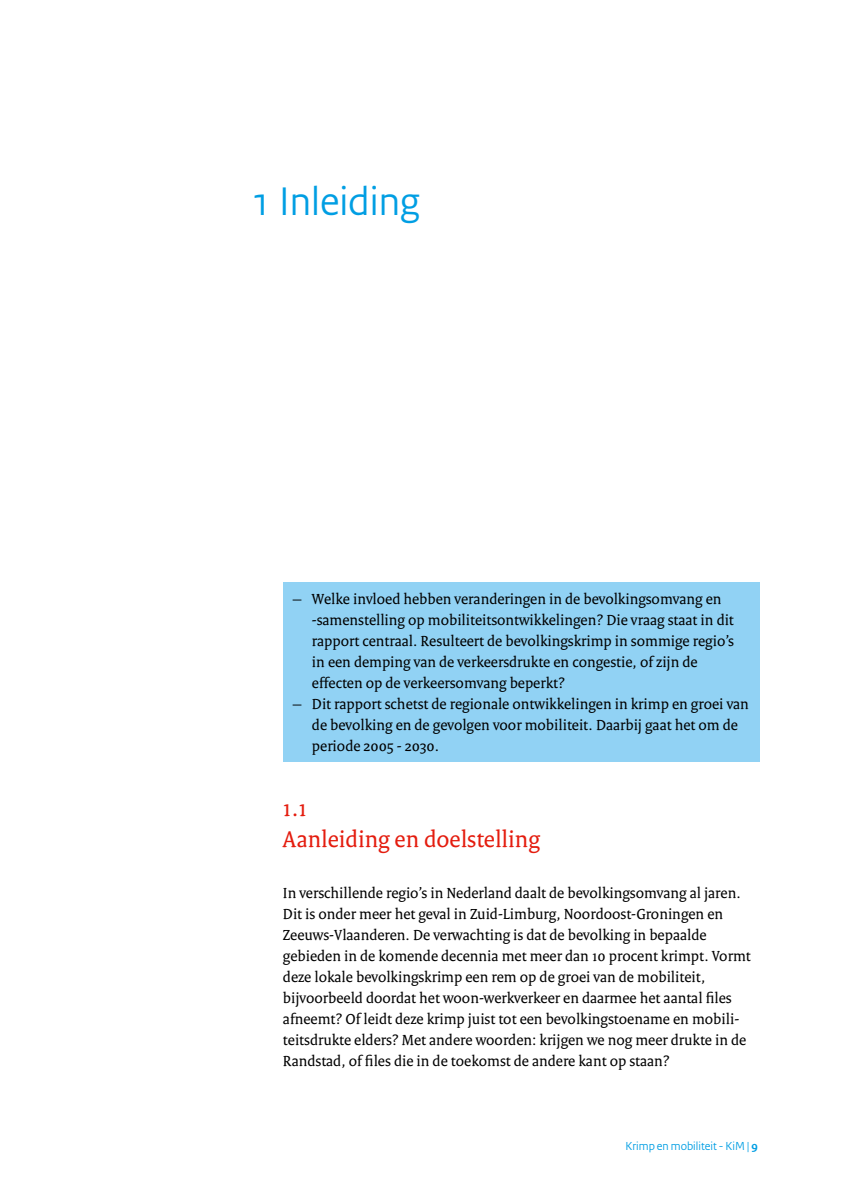
<style>
.page{position:relative;width:844px;height:1191px;background:#fff}
.page>*{position:absolute;margin:0;border:0;box-sizing:border-box;transform-origin:0 0}
.t1{font:42px "Rijksoverheid Sans";color:#009ee3}
.t2{font:24.5px/31.5px "Rijksoverheid Serif";color:#e41c0e}
.t3{font:15.75px/21px "Rijksoverheid Serif";color:#000}
.t4{font:12.25px "Rijksoverheid Sans";color:#009ee3}
.s1{font-size:17.5px}
.s2{font-weight:700}
</style>
<div class="page">
<div style="left:283px;top:582px;width:476px;height:179px;background:#91d2f4"></div>
<h1 class="t1" style="left:251px;top:177px;width:170px">1 Inleiding</h1>
<p class="t3" style="left:312px;top:588px;width:423px;text-indent:-19px"><span class="s1">–</span> Welke invloed hebben veranderingen in de bevolkingsomvang en -samenstelling op mobiliteitsontwikkelingen? Die vraag staat in dit rapport centraal. Resulteert de bevolkingskrimp in sommige regio’s in een demping van de verkeersdrukte en congestie, of zijn de effecten op de verkeersomvang beperkt?</p>
<p class="t3" style="left:312px;top:693px;width:438px;text-indent:-19px"><span class="s1">–</span> Dit rapport schetst de regionale ontwikkelingen in krimp en groei van de bevolking en de gevolgen voor mobiliteit. Daarbij gaat het om de periode 2005 - 2030.</p>
<h2 class="t2" style="left:283px;top:791px;width:258px">1.1<br>Aanleiding en doelstelling</h2>
<p class="t3" style="left:283px;top:882px;width:469px">In verschillende regio’s in Nederland daalt de bevolkingsomvang al jaren.<br>Dit is onder meer het geval in Zuid-Limburg, Noordoost-Groningen en Zeeuws-Vlaanderen. De verwachting is dat de bevolking in bepaalde gebieden in de komende decennia met meer dan 10 procent krimpt. Vormt deze lokale bevolkingskrimp een rem op de groei van de mobiliteit, bijvoorbeeld doordat het woon-werkverkeer en daarmee het aantal files afneemt? Of leidt deze krimp juist tot een bevolkingstoename en mobili&shy;teitsdrukte elders? Met andere woorden: krijgen we nog meer drukte in de Randstad, of files die in de toekomst de andere kant op staan?</p>
<p class="t4" style="left:625px;top:1138px;width:134px">Krimp en mobiliteit - KiM | <span class="s2">9</span></p>
</div>
